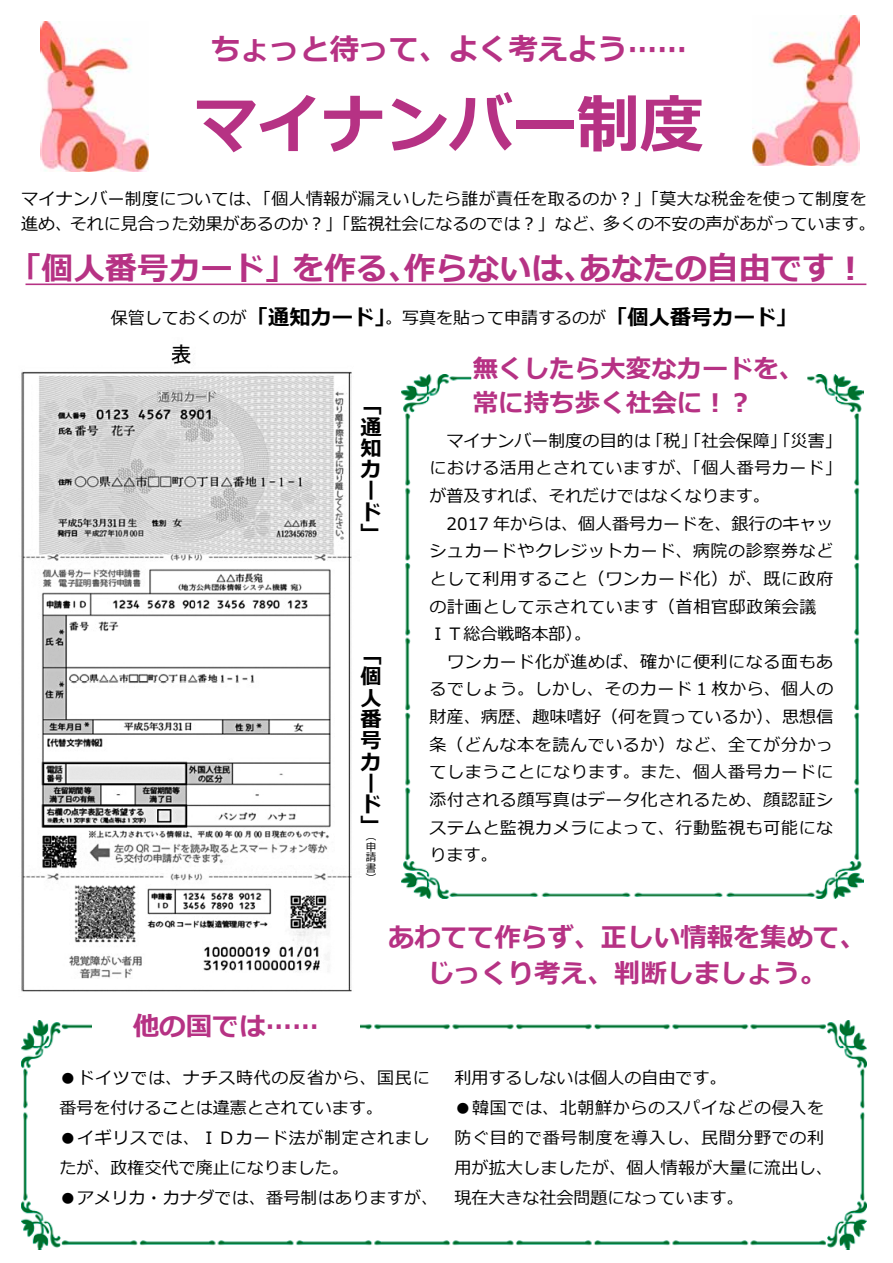
<style>
.page{position:relative;width:893px;height:1263px;background:#fff}
.page>*{position:absolute;margin:0;border:0;box-sizing:border-box;transform-origin:0 0}
.t1{font:italic 700 63.75px "Meiryo";color:#b63284}
.t2{font:italic 700 31.95px "Meiryo";color:#b63284}
.t3{font:italic 700 29.7px "Meiryo";color:#b63284}
.t4{font:italic 700 26.55px/36.2px "Meiryo";color:#b63284;text-align:center}
.t5{font:italic 700 25.5px/34px "Meiryo";color:#b63284}
.t6{font:italic 700 21.3px/21.3px "Meiryo";color:#000}
.t7{font:16.95px/27.6px "Meiryo";letter-spacing:.035em;color:#000}
.t8{font:16.95px/25.5px "Meiryo";letter-spacing:.015em;color:#000}
.t9{font:16.95px/29.7px "Meiryo";letter-spacing:.04em;color:#000}
.t10{font:10.65px/10.6px "Meiryo";color:#000;text-align:justify}
.s1{font-weight:400;font-style:normal;font-size:16.95px}
</style>
<div class="page">
<img style="left:401px;top:374px;width:462px;height:525px">
<img style="left:21px;top:1020px;width:444px;height:73px">
<img style="left:465px;top:1020px;width:402px;height:73px">
<img style="left:21px;top:1093px;width:444px;height:156px">
<img style="left:465px;top:1093px;width:402px;height:156px">
<img style="left:752px;top:16px;width:108px;height:150px">
<img style="left:41px;top:21px;width:108px;height:150px">
<hr style="left:26px;top:283px;width:840px;height:2px;background:#b63284">
<div style="left:472px;top:355px;width:335px;height:76px;background:#fff"></div>
<div style="left:92px;top:1012px;width:267px;height:38px;background:#fff"></div>
<img style="left:21px;top:344px;width:331px;height:648px">
<h3 class="t3" style="left:211px;top:28px;width:478px">ちょっと待って、よく考えよう......</h3>
<h1 class="t1" style="left:194px;top:80px;width:512px">マイナンバー制度</h1>
<p class="t8" style="left:21px;top:187px;width:856px">マイナンバー制度については、「個人情報が漏えいしたら誰が責任を取るのか？」「莫大な税金を使って制度を進め、それに見合った効果があるのか？」「監視社会になるのでは？」など、多くの不安の声があがっています。</p>
<h2 class="t2" style="left:579px;top:246px;width:289px">あなたの自由です!</h2>
<h2 class="t2" style="left:10px;top:246px;width:412px">「個人番号カード」を作る、</h2>
<h2 class="t2" style="left:404px;top:246px;width:193px">作らないは、</h2>
<p class="t8" style="left:111px;top:306px;width:138px">保管しておくのが</p>
<p class="t6" style="left:247px;top:308px;width:157px">「通知カード」<span class="s1">。</span></p>
<p class="t6" style="left:360px;top:396px;width:22px">「</p>
<p class="t6" style="left:360px;top:417px;width:22px">通知カード</p>
<p class="t6" style="left:360px;top:524px;width:19px">「</p>
<p class="t6" style="left:360px;top:646px;width:22px">「</p>
<p class="t6" style="left:360px;top:667px;width:23px">個人番号カード</p>
<p class="t6" style="left:360px;top:816px;width:19px">」<sub>（</sub></p>
<p class="t10" style="left:366px;top:842px;width:12px">申請書</p>
<p class="t10" style="left:366px;top:874px;width:12px">）</p>
<p class="t8" style="left:402px;top:306px;width:206px">写真を貼って申請するのが</p>
<p class="t6" style="left:606px;top:308px;width:193px">「個人番号カード「</p>
<h3 class="t5" style="left:473px;top:353px;width:333px">無くしたら大変なカードを、常に持ち歩く社会に!?</h3>
<p class="t7" style="left:430px;top:428px;width:414px">　マイナンバー制度の目的は<br>における活用とされていますが、「個人番号カード「が普及すれば、それだけではなくなります。<br>　2017 年からは、個人番号カードを、銀行のキャッシュカードやクレジットカード、病院の診察券などとして利用すること（ワンカード化）が、既に政府の計画として示されています（首相官邸政策会議<br>ＩＴ総合戦略本部。(<br>　ワンカード化が進めば、確かに便利になる面もあるでしょう。しかし、そのカード 1 枚から、個人の財産、病歴、趣味嗜好（何を買っているか）、思想信条（どんな本を読んでいるか）など、全てが分かってしまうことになります。また、個人番号カードに添付される顔写真はデータ化されるため、顔認証システムと監視カメラによって、行動監視も可能になります。</p>
<p class="t8" style="left:646px;top:429px;width:197px">「税」「社会保障」「災害「</p>
<h3 class="t4" style="left:388px;top:920px;width:480px">あわてて作らず、正しい情報を集めて、じっくり考え、判断しましょう。</h3>
<h3 class="t4" style="left:133px;top:1009px;width:188px">他の国では......</h3>
<p class="t8" style="left:60px;top:1064px;width:372px;line-height:29.7px">●ドイツでは、ナチス時代の反省から、国民に番号を付けることは違憲とされています。</p>
<p class="t9" style="left:60px;top:1124px;width:371px">●イギリスでは、ＩＤカード法が制定されましたが、政権交代で廃止になりました。</p>
<p class="t8" style="left:60px;top:1185px;width:380px">●アメリカ・カナダでは、番号制はありますが、</p>
<p class="t8" style="left:454px;top:1066px;width:274px">利用するしないは個人の自由です。</p>
<p class="t9" style="left:454px;top:1094px;width:380px">●韓国では、北朝鮮からのスパイなどの侵入を防ぐ目的で番号制度を導入し、民間分野での利用が拡大しましたが、個人情報が大量に流出し、現在大きな社会問題になっています。</p>
</div>
